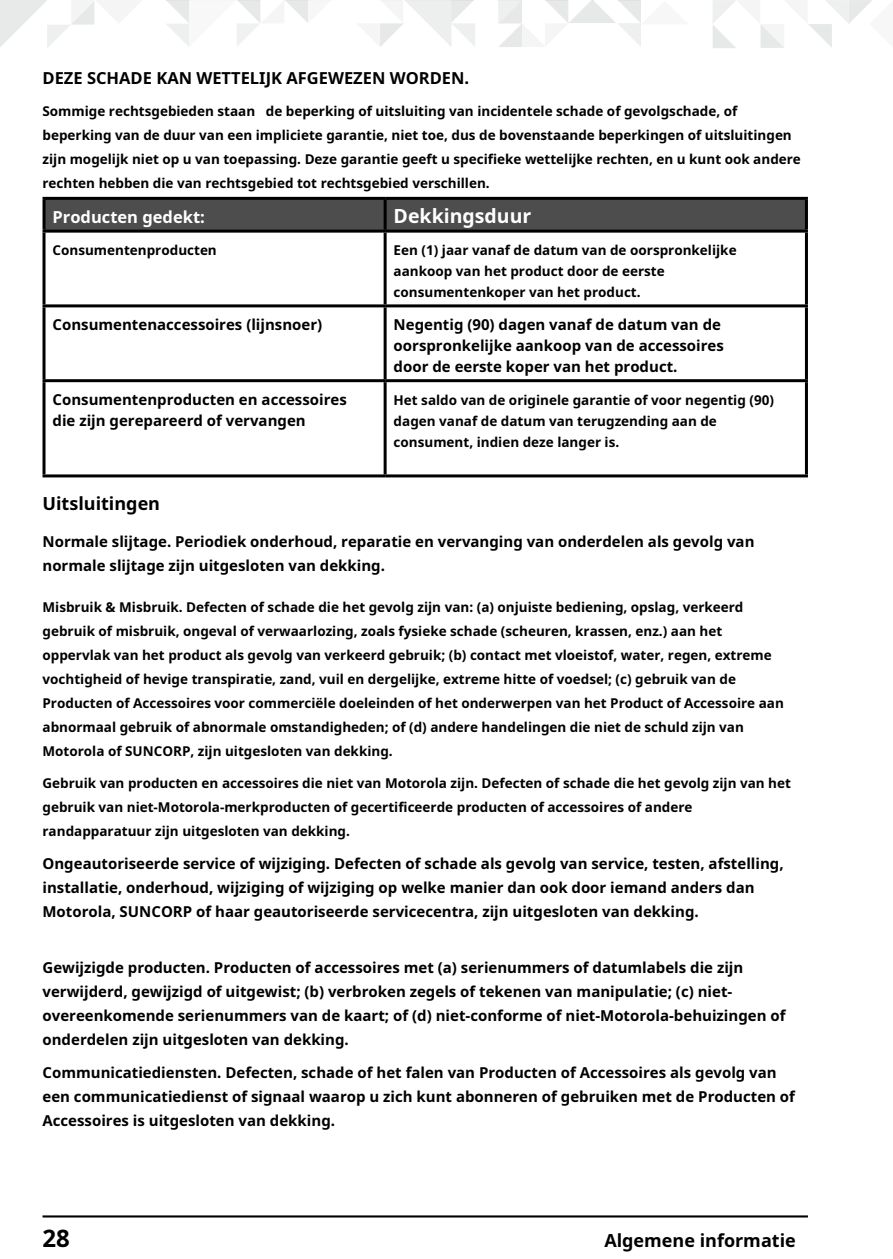
<style>
.page{position:relative;width:893px;height:1259px;background:#fff}
.page>*{position:absolute;margin:0;border:0;box-sizing:border-box;transform-origin:0 0}
.t1{font:700 24px "Noto Sans";color:#000}
.t2{font:700 19.5px "Noto Sans";color:#fff}
.t3{font:700 18px "Noto Sans";color:#000}
.t4{font:700 16.5px "Noto Sans";color:#000}
.t5{font:700 16.5px "Noto Sans";color:#fff}
.t6{font:700 15px/24px "Noto Sans";color:#000}
.t7{font:700 13.5px/24px "Noto Sans";color:#000}
</style>
<div class="page">
<hr style="left:43px;top:1215px;width:765px;height:2px;background:#000">
<svg style="left:0;top:0;width:95px;height:48px"></svg>
<svg style="left:498px;top:0;width:143px;height:47px"></svg>
<svg style="left:380px;top:0;width:95px;height:47px"></svg>
<svg style="left:166px;top:0;width:164px;height:46px"></svg>
<svg style="left:713px;top:0;width:159px;height:48px"></svg>
<div style="left:46px;top:200px;width:759px;height:30px;background:#4d4d4d"></div>
<hr style="left:43px;top:233px;width:3px;height:71px;background:#000">
<hr style="left:384px;top:233px;width:3px;height:71px;background:#000">
<hr style="left:805px;top:233px;width:3px;height:71px;background:#000">
<hr style="left:43px;top:304px;width:342px;height:3px;background:#000">
<hr style="left:43px;top:307px;width:3px;height:72px;background:#000">
<hr style="left:385px;top:304px;width:423px;height:3px;background:#000">
<hr style="left:384px;top:307px;width:3px;height:72px;background:#000">
<hr style="left:805px;top:307px;width:3px;height:72px;background:#000">
<hr style="left:43px;top:379px;width:342px;height:3px;background:#000">
<hr style="left:43px;top:382px;width:3px;height:92px;background:#000">
<hr style="left:385px;top:379px;width:423px;height:3px;background:#000">
<hr style="left:384px;top:382px;width:3px;height:92px;background:#000">
<hr style="left:805px;top:382px;width:3px;height:92px;background:#000">
<hr style="left:43px;top:474px;width:342px;height:3px;background:#000">
<hr style="left:385px;top:474px;width:423px;height:3px;background:#000">
<hr style="left:43px;top:197px;width:342px;height:3px;background:#000">
<hr style="left:43px;top:200px;width:3px;height:30px;background:#000">
<hr style="left:385px;top:197px;width:423px;height:3px;background:#000">
<hr style="left:384px;top:200px;width:3px;height:30px;background:#000">
<hr style="left:805px;top:200px;width:3px;height:30px;background:#000">
<hr style="left:43px;top:230px;width:342px;height:3px;background:#000">
<hr style="left:385px;top:230px;width:423px;height:3px;background:#000">
<p class="t4" style="left:43px;top:66px;width:428px">DEZE SCHADE KAN WETTELIJK AFGEWEZEN WORDEN.</p>
<p class="t7" style="left:43px;top:100px;width:760px">Sommige rechtsgebieden staan de beperking of uitsluiting van incidentele schade of gevolgschade, of beperking van de duur van een impliciete garantie, niet toe, dus de bovenstaande beperkingen of uitsluitingen zijn mogelijk niet op u van toepassing. Deze garantie geeft u specifieke wettelijke rechten, en u kunt ook andere rechten hebben die van rechtsgebied tot rechtsgebied verschillen.</p>
<p class="t5" style="left:53px;top:205px;width:154px">Producten gedekt:</p>
<h2 class="t2" style="left:394px;top:202px;width:139px">Dekkingsduur</h2>
<p class="t7" style="left:53px;top:239px;width:166px">Consumentenproducten</p>
<p class="t7" style="left:394px;top:240px;width:344px;line-height:21px">Een (1) jaar vanaf de datum van de oorspronkelijke aankoop van het product door de eerste consumentenkoper van het product.</p>
<p class="t6" style="left:53px;top:313px;width:271px">Consumentenaccessoires (lijnsnoer)</p>
<p class="t6" style="left:394px;top:314px;width:332px;line-height:21px">Negentig (90) dagen vanaf de datum van de oorspronkelijke aankoop van de accessoires door de eerste koper van het product.</p>
<p class="t6" style="left:53px;top:389px;width:296px;line-height:21px">Consumentenproducten en accessoires die zijn gerepareerd of vervangen</p>
<p class="t7" style="left:394px;top:390px;width:382px;line-height:21px">Het saldo van de originele garantie of voor negentig (90) dagen vanaf de datum van terugzending aan de consument, indien deze langer is.</p>
<h3 class="t3" style="left:43px;top:491px;width:119px">Uitsluitingen</h3>
<p class="t6" style="left:43px;top:529px;width:713px">Normale slijtage. Periodiek onderhoud, reparatie en vervanging van onderdelen als gevolg van normale slijtage zijn uitgesloten van dekking.</p>
<p class="t7" style="left:43px;top:595px;width:743px">Misbruik &amp; Misbruik. Defecten of schade die het gevolg zijn van: (a) onjuiste bediening, opslag, verkeerd gebruik of misbruik, ongeval of verwaarlozing, zoals fysieke schade (scheuren, krassen, enz.) aan het oppervlak van het product als gevolg van verkeerd gebruik; (b) contact met vloeistof, water, regen, extreme vochtigheid of hevige transpiratie, zand, vuil en dergelijke, extreme hitte of voedsel; (c) gebruik van de Producten of Accessoires voor commerciële doeleinden of het onderwerpen van het Product of Accessoire aan abnormaal gebruik of abnormale omstandigheden; of (d) andere handelingen die niet de schuld zijn van Motorola of SUNCORP, zijn uitgesloten van dekking.</p>
<p class="t7" style="left:43px;top:771px;width:750px">Gebruik van producten en accessoires die niet van Motorola zijn. Defecten of schade die het gevolg zijn van het gebruik van niet-Motorola-merkproducten of gecertificeerde producten of accessoires of andere randapparatuur zijn uitgesloten van dekking.</p>
<p class="t6" style="left:43px;top:851px;width:743px">Ongeautoriseerde service of wijziging. Defecten of schade als gevolg van service, testen, afstelling, installatie, onderhoud, wijziging of wijziging op welke manier dan ook door iemand anders dan<br>Motorola, SUNCORP of haar geautoriseerde servicecentra, zijn uitgesloten van dekking.</p>
<p class="t6" style="left:43px;top:956px;width:744px">Gewijzigde producten. Producten of accessoires met (a) serienummers of datumlabels die zijn verwijderd, gewijzigd of uitgewist; (b) verbroken zegels of tekenen van manipulatie; (c) niet&shy;overeenkomende serienummers van de kaart; of (d) niet-conforme of niet-Motorola-behuizingen of onderdelen zijn uitgesloten van dekking.</p>
<p class="t6" style="left:43px;top:1060px;width:754px">Communicatiediensten. Defecten, schade of het falen van Producten of Accessoires als gevolg van een communicatiedienst of signaal waarop u zich kunt abonneren of gebruiken met de Producten of<br>Accessoires is uitgesloten van dekking.</p>
<h1 class="t1" style="left:43px;top:1221px;width:29px">28</h1>
<h3 class="t3" style="left:604px;top:1227px;width:193px">Algemene informatie</h3>
</div>
